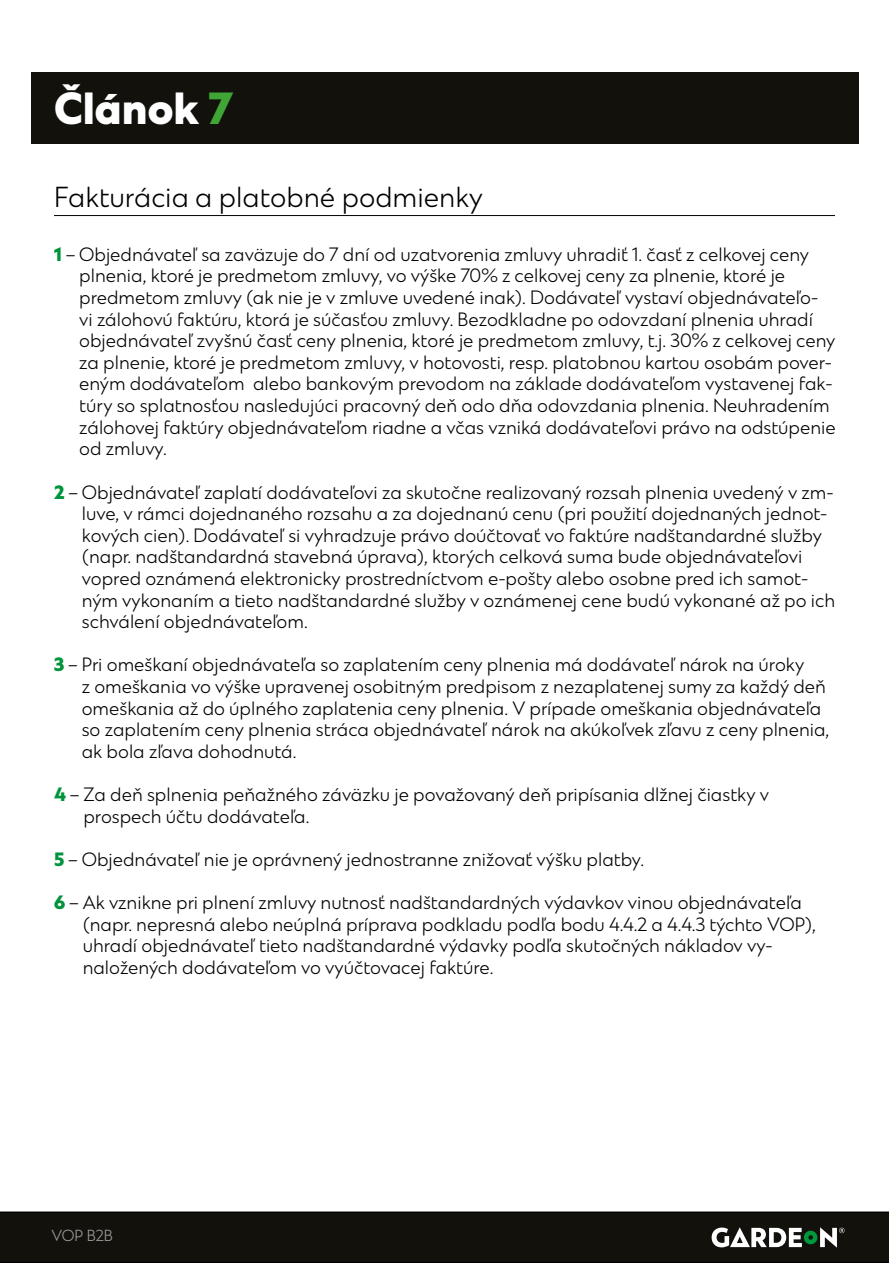
<style>
.page{position:relative;width:889px;height:1263px;background:#fff}
.page>*{position:absolute;margin:0;border:0;box-sizing:border-box;transform-origin:0 0}
.t1{font:800 42px "Ekster";color:#fff}
.t2{font:300 27px "Ekster";color:#000}
.t3{font:300 18px/21.6px "Ekster";color:#000}
.t4{font:300 15px "Ekster";color:#9d9d9c}
.s1{color:#3fa535}
.s2{font-weight:800;color:#00943c}
</style>
<div class="page">
<div style="left:0;top:1211px;width:889px;height:52px;background:#12110c"></div>
<svg style="left:711px;top:1227px;width:133px;height:21px"></svg>
<div style="left:31px;top:72px;width:827px;height:72px;background:#12110c"></div>
<hr style="left:54px;top:215px;width:781px;height:1px;background:#000">
<h1 class="t1" style="left:54px;top:83px;width:180px">Článok <span class="s1">7</span></h1>
<h2 class="t2" style="left:54px;top:181px;width:430px">Fakturácia a platobné podmienky</h2>
<p class="t3" style="left:79px;top:244px;width:758px;text-indent:-25px"><span class="s2">1</span> – Objednávateľ sa zaväzuje do 7 dní od uzatvorenia zmluvy uhradiť 1. časť z celkovej ceny plnenia, ktoré je predmetom zmluvy, vo výške 70% z celkovej ceny za plnenie, ktoré je predmetom zmluvy (ak nie je v zmluve uvedené inak). Dodávateľ vystaví objednávateľo&shy;vi zálohovú faktúru, ktorá je súčasťou zmluvy. Bezodkladne po odovzdaní plnenia uhradí objednávateľ zvyšnú časť ceny plnenia, ktoré je predmetom zmluvy, t.j. 30% z celkovej ceny za plnenie, ktoré je predmetom zmluvy, v hotovosti, resp. platobnou kartou osobám pover&shy;eným dodávateľom alebo bankovým prevodom na základe dodávateľom vystavenej fak&shy;túry so splatnosťou nasledujúci pracovný deň odo dňa odovzdania plnenia. Neuhradením zálohovej faktúry objednávateľom riadne a včas vzniká dodávateľovi právo na odstúpenie od zmluvy.</p>
<p class="t3" style="left:82px;top:482px;width:755px;text-indent:-28px"><span class="s2">2</span> – Objednávateľ zaplatí dodávateľovi za skutočne realizovaný rozsah plnenia uvedený v zm&shy;luve, v rámci dojednaného rozsahu a za dojednanú cenu (pri použití dojednaných jednot&shy;kových cien). Dodávateľ si vyhradzuje právo doúčtovať vo faktúre nadštandardné služby (napr. nadštandardná stavebná úprava), ktorých celková suma bude objednávateľovi vopred oznámená elektronicky prostredníctvom e-pošty alebo osobne pred ich samot&shy;ným vykonaním a tieto nadštandardné služby v oznámenej cene budú vykonané až po ich schválení objednávateľom.</p>
<p class="t3" style="left:82px;top:655px;width:749px;text-indent:-28px"><span class="s2">3</span> – Pri omeškaní objednávateľa so zaplatením ceny plnenia má dodávateľ nárok na úroky<br>z omeškania vo výške upravenej osobitným predpisom z nezaplatenej sumy za každý deň omeškania až do úplného zaplatenia ceny plnenia. V prípade omeškania objednávateľa so zaplatením ceny plnenia stráca objednávateľ nárok na akúkoľvek zľavu z ceny plnenia, ak bola zľava dohodnutá.</p>
<p class="t3" style="left:83px;top:784px;width:687px;text-indent:-29px"><span class="s2">4</span> – Za deň splnenia peňažného záväzku je považovaný deň pripísania dlžnej čiastky v prospech účtu dodávateľa.</p>
<p class="t3" style="left:54px;top:849px;width:591px"><span class="s2">5</span> – Objednávateľ nie je oprávnený jednostranne znižovať výšku platby.</p>
<p class="t3" style="left:83px;top:892px;width:735px;text-indent:-29px"><span class="s2">6</span> – Ak vznikne pri plnení zmluvy nutnosť nadštandardných výdavkov vinou objednávateľa (napr. nepresná alebo neúplná príprava podkladu podľa bodu 4.4.2 a 4.4.3 týchto VOP), uhradí objednávateľ tieto nadštandardné výdavky podľa skutočných nákladov vy&shy;naložených dodávateľom vo vyúčtovacej faktúre.</p>
<p class="t4" style="left:51px;top:1227px;width:63px">VOP B2B</p>
</div>
